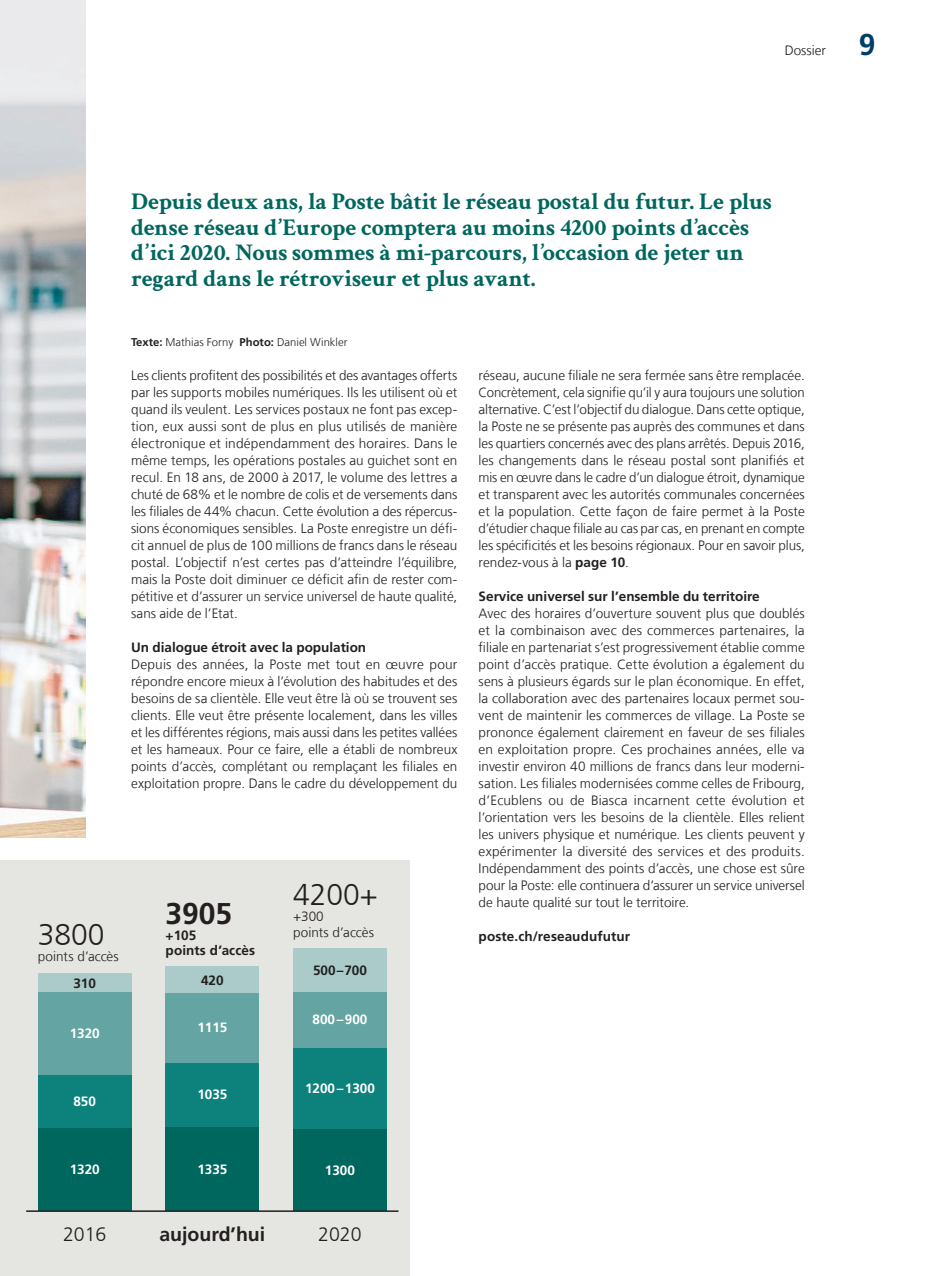
<style>
.page{position:relative;width:936px;height:1276px;background:#fff}
.page>*{position:absolute;margin:0;border:0;box-sizing:border-box;transform-origin:0 0}
.t1{font:300 30px "Frutiger LT Com";color:#231f20}
.t2{font:700 30px "Frutiger LT Com";color:#231f20}
.t3{font:700 30px "Frutiger LT Com";color:#003d69}
.t4{font:700 24px/25.5px "Crimson Text";letter-spacing:-.01em;color:#00675e}
.t5{font:700 19.5px "Frutiger LT Com";color:#231f20}
.t6{font:300 19.5px "Frutiger LT Com";color:#231f20}
.t7{font:300 13.5px/17px "Frutiger LT Com";color:#231f20;text-align:justify}
.t8{font:700 13.5px/15px "Frutiger LT Com";color:#231f20}
.t9{font:700 13.5px "Frutiger LT Com";color:#fff}
.t10{font:300 11.25px "Frutiger LT Com";color:#231f20}
.s1{font-weight:700}
</style>
<div class="page">
<img style="left:0;top:0;width:86px;height:838px">
<svg style="left:0;top:102px;width:12px;height:277px;background:#cacdcf"></svg>
<div style="left:0;top:860px;width:409px;height:416px;background:#e5e5e1"></div>
<div style="left:38px;top:973px;width:93px;height:42px;background:#aacbc9"></div>
<div style="left:38px;top:992px;width:93px;height:103px;background:#64a4a2"></div>
<div style="left:38px;top:1075px;width:93px;height:72px;background:#0d827c"></div>
<div style="left:38px;top:1128px;width:93px;height:83px;background:#00675e"></div>
<div style="left:165px;top:966px;width:94px;height:46px;background:#aacbc9"></div>
<div style="left:165px;top:993px;width:94px;height:86px;background:#64a4a2"></div>
<div style="left:165px;top:1063px;width:94px;height:84px;background:#0d827c"></div>
<div style="left:165px;top:1127px;width:94px;height:84px;background:#00675e"></div>
<div style="left:293px;top:948px;width:94px;height:57px;background:#aacbc9"></div>
<div style="left:293px;top:992px;width:94px;height:71px;background:#64a4a2"></div>
<div style="left:293px;top:1048px;width:94px;height:99px;background:#0d827c"></div>
<div style="left:293px;top:1129px;width:94px;height:82px;background:#00675e"></div>
<hr style="left:26px;top:1210px;width:372px;height:2px;background:#231f20">
<p class="t7" style="left:784px;top:42px;width:43px">Dossier</p>
<h1 class="t3" style="left:858px;top:27px;width:18px">9</h1>
<h2 class="t4" style="left:131px;top:188px;width:642px">Depuis deux ans, la Poste bâtit le réseau postal du futur. Le plus dense réseau d’Europe comptera au moins 4200 points d’accès d’ici 2020. Nous sommes à mi-parcours, l’occasion de jeter un regard dans le rétroviseur et plus avant.</h2>
<p class="t10" style="left:131px;top:335px;width:218px"><span class="s1">Texte:</span> Mathias Forny <span class="s1">Photo:</span> Daniel Winkler</p>
<p class="t7" style="left:131px;top:366px;width:328px">Les clients profitent des possibilités et des avantages offerts par les supports mobiles numériques. Ils les utilisent où et quand ils veulent. Les services postaux ne font pas excep&shy;tion, eux aussi sont de plus en plus utilisés de manière électronique et indépendamment des horaires. Dans le même temps, les opérations postales au guichet sont en recul. En 18 ans, de 2000 à 2017, le volume des lettres a chuté de 68% et le nombre de colis et de versements dans les filiales de 44% chacun. Cette évolution a des répercus&shy;sions économiques sensibles. La Poste enregistre un défi&shy;cit annuel de plus de 100 millions de francs dans le réseau postal. L’objectif n’est certes pas d’atteindre l’équilibre, mais la Poste doit diminuer ce déficit afin de rester com&shy;pétitive et d’assurer un service universel de haute qualité, sans aide de l’Etat.</p>
<p class="t8" style="left:131px;top:640px;width:236px">Un dialogue étroit avec la population</p>
<p class="t7" style="left:131px;top:656px;width:327px">Depuis des années, la Poste met tout en œuvre pour répondre encore mieux à l’évolution des habitudes et des besoins de sa clientèle. Elle veut être là où se trouvent ses clients. Elle veut être présente localement, dans les villes et les différentes régions, mais aussi dans les petites vallées et les hameaux. Pour ce faire, elle a établi de nombreux points d’accès, complétant ou remplaçant les filiales en exploitation propre. Dans le cadre du développement du</p>
<h1 class="t1" style="left:38px;top:917px;width:68px">3800</h1>
<p class="t7" style="left:38px;top:948px;width:82px">points d’accès</p>
<p class="t8" style="left:73px;top:976px;width:24px">310</p>
<p class="t9" style="left:70px;top:1025px;width:32px">1320</p>
<p class="t9" style="left:73px;top:1093px;width:24px">850</p>
<h1 class="t2" style="left:165px;top:895px;width:68px">3905</h1>
<p class="t8" style="left:165px;top:927px;width:91px">+105<br>points d’accès</p>
<p class="t8" style="left:201px;top:973px;width:24px">420</p>
<p class="t9" style="left:197px;top:1019px;width:32px">1115</p>
<p class="t9" style="left:197px;top:1087px;width:32px">1035</p>
<h1 class="t1" style="left:293px;top:877px;width:86px">4200+</h1>
<p class="t7" style="left:293px;top:908px;width:82px;line-height:16.2px">+300<br>points d’accès</p>
<p class="t8" style="left:313px;top:963px;width:55px">500–700</p>
<p class="t9" style="left:312px;top:1011px;width:56px">800 –900</p>
<p class="t9" style="left:305px;top:1080px;width:71px">1200 –1300</p>
<p class="t7" style="left:478px;top:366px;width:328px">réseau, aucune filiale ne sera fermée sans être remplacée.<br>Concrètement, cela signifie qu’il y aura toujours une solution alternative. C’est l’objectif du dialogue. Dans cette optique, la Poste ne se présente pas auprès des communes et dans les quartiers concernés avec des plans arrêtés. Depuis 2016, les changements dans le réseau postal sont planifiés et mis en œuvre dans le cadre d’un dialogue étroit, dynamique et transparent avec les autorités communales concernées et la population. Cette façon de faire permet à la Poste d’étudier chaque filiale au cas par cas, en prenant en compte les spécificités et les besoins régionaux. Pour en savoir plus, rendez-vous à la <span class="s1">page 10</span>.</p>
<p class="t8" style="left:478px;top:589px;width:282px">Service universel sur l’ensemble du territoire</p>
<p class="t7" style="left:478px;top:605px;width:328px">Avec des horaires d’ouverture souvent plus que doublés et la combinaison avec des commerces partenaires, la filiale en partenariat s’est progressivement établie comme point d’accès pratique. Cette évolution a également du sens à plusieurs égards sur le plan économique. En effet, la collaboration avec des partenaires locaux permet sou&shy;vent de maintenir les commerces de village. La Poste se prononce également clairement en faveur de ses filiales en exploitation propre. Ces prochaines années, elle va investir environ 40 millions de francs dans leur moderni&shy;sation. Les filiales modernisées comme celles de Fribourg, d’Ecublens ou de Biasca incarnent cette évolution et l’orientation vers les besoins de la clientèle. Elles relient les univers physique et numérique. Les clients peuvent y expérimenter la diversité des services et des produits.<br>Indépendamment des points d’accès, une chose est sûre pour la Poste: elle continuera d’assurer un service universel de haute qualité sur tout le territoire.</p>
<p class="t8" style="left:478px;top:929px;width:153px">poste.ch/reseaudufutur</p>
<p class="t9" style="left:70px;top:1161px;width:32px">1320</p>
<h3 class="t6" style="left:63px;top:1222px;width:45px">2016</h3>
<p class="t9" style="left:197px;top:1161px;width:32px">1335</p>
<h3 class="t5" style="left:159px;top:1222px;width:107px">aujourd’hui</h3>
<p class="t9" style="left:325px;top:1162px;width:32px">1300</p>
<h3 class="t6" style="left:318px;top:1222px;width:45px">2020</h3>
</div>
